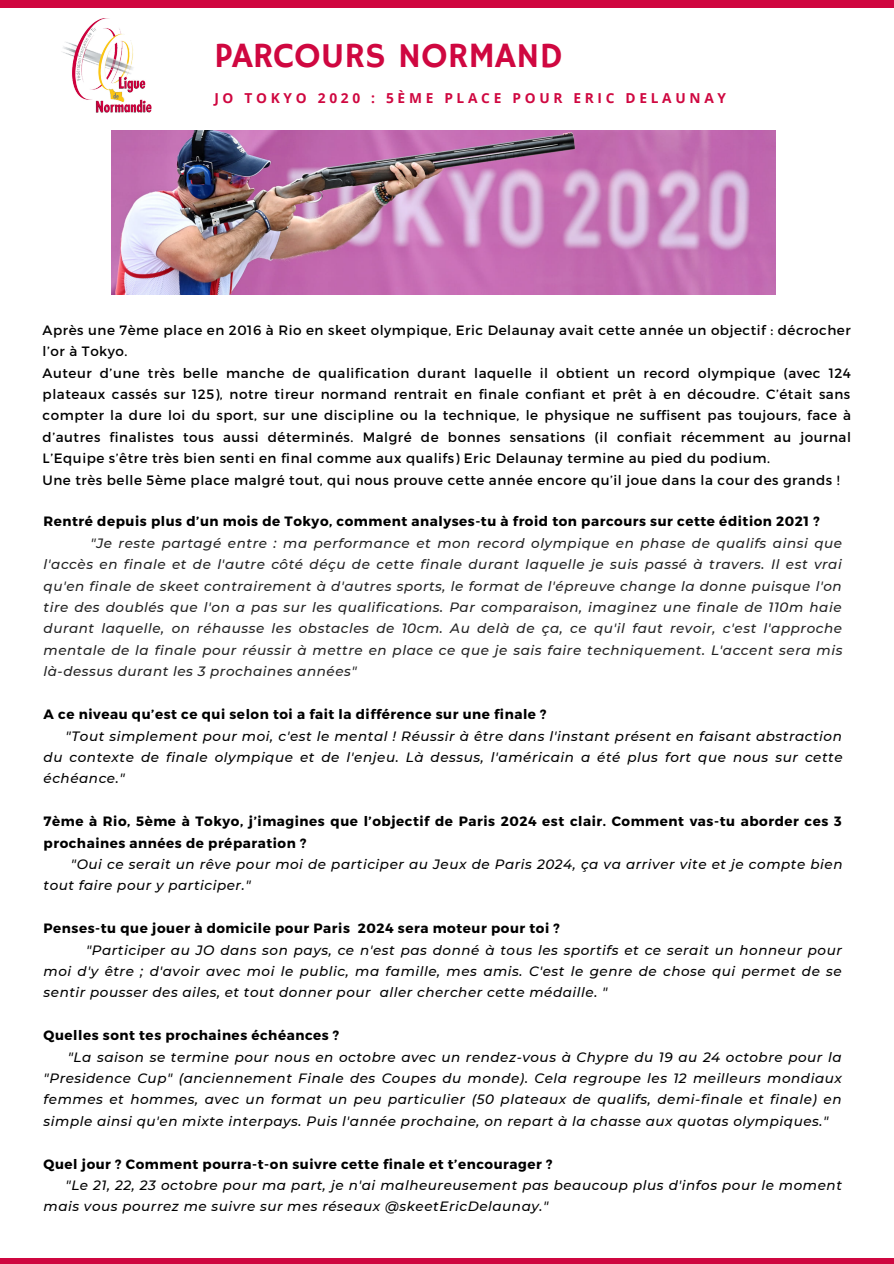
<style>
.page{position:relative;width:894px;height:1264px;background:#fff}
.page>*{position:absolute;margin:0;border:0;box-sizing:border-box;transform-origin:0 0}
.t1{font:35.55px "Hammersmith One";color:#cf0740}
.t2{font:700 13.65px "Open Sans";letter-spacing:.27em;color:#cf0740}
.t3{font:italic 500 13.5px/21.5px "Montserrat";letter-spacing:.04em;color:#000;text-align:justify}
.t4{font:13.5px/21.5px "Montserrat";letter-spacing:.04em;color:#000}
.t5{font:italic 500 13.5px/21.5px "Montserrat";letter-spacing:.04em;color:#222;text-align:justify}
.t6{font:700 13.5px/21.5px "Montserrat";letter-spacing:.04em;color:#000}
</style>
<div class="page">
<img style="left:111px;top:131px;width:664px;height:163px">
<div style="left:0;top:1258px;width:893px;height:5px;background:#cf0740"></div>
<img style="left:63px;top:18px;width:88px;height:95px">
<div style="left:0;top:0;width:893px;height:7px;background:#cf0740"></div>
<p class="t1" style="left:214px;top:35px;width:350px">PARCOURS NORMAND</p>
<p class="t2" style="left:214px;top:88px;width:513px">JO TOKYO 2020 : 5ÈME PLACE POUR ERIC DELAUNAY</p>
<p class="t4" style="left:43px;top:318px;width:809px">Après une 7ème place en 2016 à Rio en skeet olympique, Eric Delaunay avait cette année un objectif : décrocher l’or à Tokyo.</p>
<p class="t4" style="left:43px;top:361px;width:809px;text-align:justify">Auteur d’une très belle manche de qualification durant laquelle il obtient un record olympique (avec 124 plateaux cassés sur 125), notre tireur normand rentrait en finale confiant et prêt à en découdre. C’était sans compter la dure loi du sport, sur une discipline ou la technique, le physique ne suffisent pas toujours, face à d’autres finalistes tous aussi déterminés. Malgré de bonnes sensations (il confiait récemment au journal L’Equipe s’être très bien senti en final comme aux qualifs) Eric Delaunay termine au pied du podium.</p>
<p class="t4" style="left:43px;top:468px;width:798px">Une très belle 5ème place malgré tout, qui nous prouve cette année encore qu’il joue dans la cour des grands !</p>
<p class="t6" style="left:44px;top:510px;width:777px">Rentré depuis plus d’un mois de Tokyo, comment analyses-tu à froid ton parcours sur cette édition 2021 ?</p>
<p class="t5" style="left:44px;top:532px;width:800px;text-indent:47px">"Je reste partagé entre : ma performance et mon record olympique en phase de qualifs ainsi que l'accès en finale et de l'autre côté déçu de cette finale durant laquelle je suis passé à travers. Il est vrai qu'en finale de skeet contrairement à d'autres sports, le format de l'épreuve change la donne puisque l'on tire des doublés que l'on a pas sur les qualifications. Par comparaison, imaginez une finale de 110m haie durant laquelle, on réhausse les obstacles de 10cm. Au delà de ça, ce qu'il faut revoir, c'est l'approche mentale de la finale pour réussir à mettre en place ce que je sais faire techniquement. L'accent sera mis là-dessus durant les 3 prochaines années"</p>
<p class="t6" style="left:44px;top:703px;width:504px">A ce niveau qu’est ce qui selon toi a fait la différence sur une finale ?</p>
<p class="t3" style="left:44px;top:725px;width:800px;text-indent:22px">"Tout simplement pour moi, c'est le mental ! Réussir à être dans l'instant présent en faisant abstraction du contexte de finale olympique et de l'enjeu. Là dessus, l'américain a été plus fort que nous sur cette échéance."</p>
<p class="t6" style="left:44px;top:810px;width:799px">7ème à Rio, 5ème à Tokyo, j’imagines que l’objectif de Paris 2024 est clair. Comment vas-tu aborder ces 3 prochaines années de préparation ?</p>
<p class="t3" style="left:44px;top:853px;width:800px;text-indent:27px">"Oui ce serait un rêve pour moi de participer au Jeux de Paris 2024, ça va arriver vite et je compte bien tout faire pour y participer."</p>
<p class="t6" style="left:44px;top:916px;width:517px">Penses-tu que jouer à domicile pour Paris 2024 sera moteur pour toi ?</p>
<p class="t3" style="left:44px;top:939px;width:799px;text-indent:42px">"Participer au JO dans son pays, ce n'est pas donné à tous les sportifs et ce serait un honneur pour moi d'y être ; d'avoir avec moi le public, ma famille, mes amis. C'est le genre de chose qui permet de se sentir pousser des ailes, et tout donner pour aller chercher cette médaille. "</p>
<p class="t6" style="left:44px;top:1023px;width:297px">Quelles sont tes prochaines échéances ?</p>
<p class="t3" style="left:44px;top:1045px;width:799px;text-indent:24px">"La saison se termine pour nous en octobre avec un rendez-vous à Chypre du 19 au 24 octobre pour la "Presidence Cup" (anciennement Finale des Coupes du monde). Cela regroupe les 12 meilleurs mondiaux femmes et hommes, avec un format un peu particulier (50 plateaux de qualifs, demi-finale et finale) en simple ainsi qu'en mixte interpays. Puis l'année prochaine, on repart à la chasse aux quotas olympiques."</p>
<p class="t6" style="left:44px;top:1152px;width:510px">Quel jour ? Comment pourra-t-on suivre cette finale et t’encourager ?</p>
<p class="t3" style="left:44px;top:1174px;width:799px;text-indent:22px">"Le 21, 22, 23 octobre pour ma part, je n'ai malheureusement pas beaucoup plus d'infos pour le moment mais vous pourrez me suivre sur mes réseaux @skeetEricDelaunay."</p>
</div>
